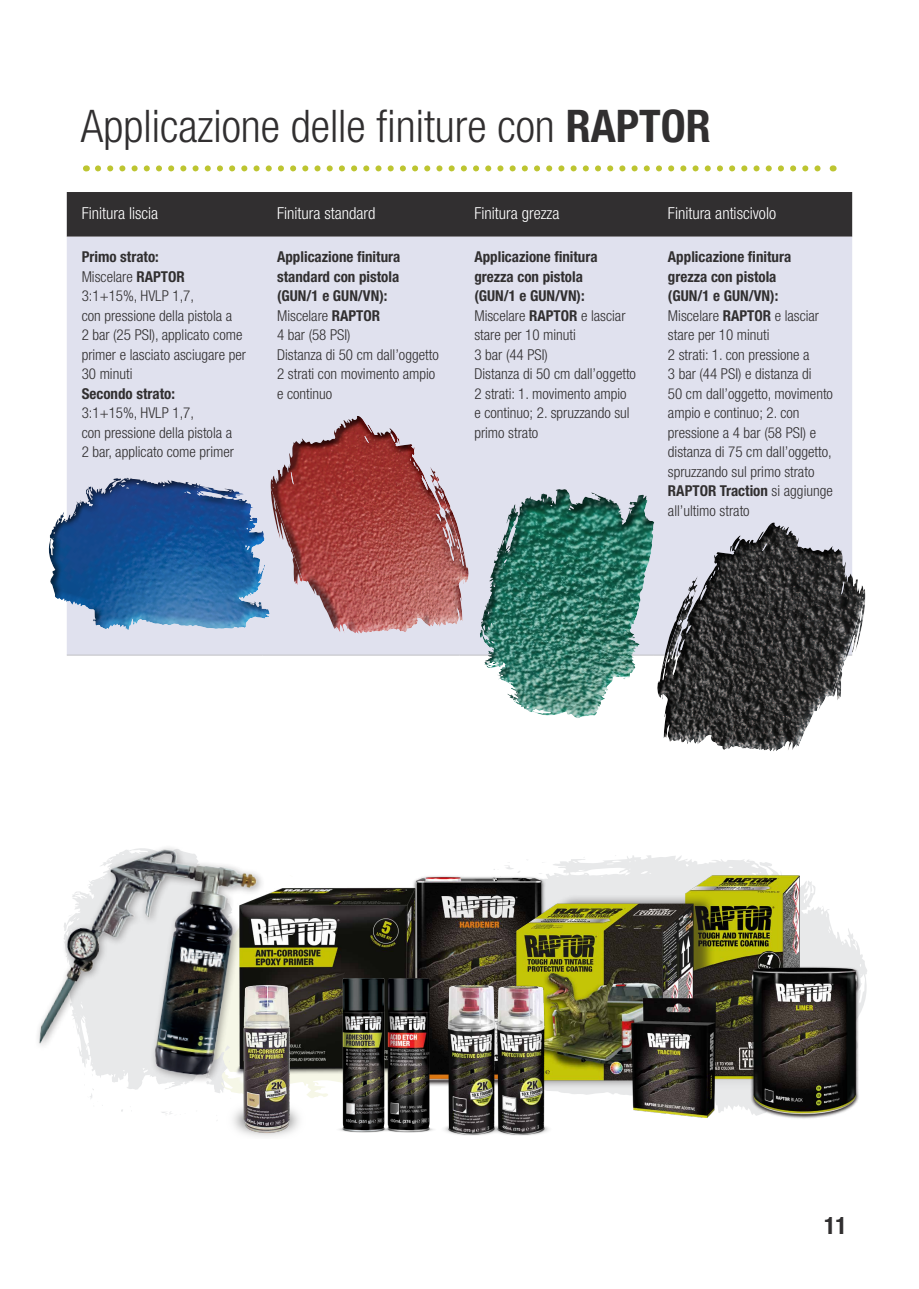
<style>
.page{position:relative;width:919px;height:1289px;background:#fff}
.page>*{position:absolute;margin:0;border:0;box-sizing:border-box;transform-origin:0 0}
.t1{font:300 condensed 45px "Helvetica Neue LT Pro";color:#312f30}
.t2{font:700 condensed 24px "Helvetica Neue LT Pro";color:#312f30}
.t3{font:300 condensed 16.5px "Helvetica Neue LT Pro";color:#fff}
.t4{font:300 condensed 15px/19.5px "Helvetica Neue LT Pro";color:#312f30}
.t5{font:700 condensed 15px/19.5px "Helvetica Neue LT Pro";color:#312f30}
.s1{font-weight:700}
</style>
<div class="page">
<div style="left:67px;top:192px;width:785px;height:45px;background:#312f30"></div>
<div style="left:67px;top:237px;width:785px;height:262px;background:#e0e1ee"></div>
<svg style="left:98px;top:165px;width:723px;height:6px"></svg>
<svg style="left:48px;top:446px;width:195px;height:210px"></svg>
<svg style="left:489px;top:446px;width:209px;height:272px"></svg>
<svg style="left:636px;top:499px;width:230px;height:252px"></svg>
<svg style="left:243px;top:394px;width:244px;height:273px;fill:#e0e1ee"></svg>
<svg style="left:548px;top:855px;width:319px;height:258px"></svg>
<svg style="left:710px;top:859px;width:8px;height:2px"></svg>
<svg style="left:494px;top:862px;width:26px;height:11px"></svg>
<img style="left:38px;top:848px;width:176px;height:242px">
<img style="left:209px;top:865px;width:202px;height:216px">
<img style="left:411px;top:873px;width:137px;height:102px">
<img style="left:652px;top:864px;width:151px;height:98px">
<div style="left:520px;top:894px;width:228px;height:195px;background:#231f20;opacity:.58"></div>
<img style="left:508px;top:886px;width:223px;height:210px">
<img style="left:330px;top:973px;width:45px;height:160px">
<img style="left:375px;top:973px;width:65px;height:160px">
<img style="left:411px;top:975px;width:119px;height:160px">
<img style="left:631px;top:998px;width:84px;height:119px">
<img style="left:747px;top:962px;width:114px;height:157px">
<img style="left:461px;top:976px;width:119px;height:160px">
<img style="left:207px;top:969px;width:119px;height:168px">
<p class="t1" style="left:81px;top:100px;width:631px">Applicazione delle finiture con <span class="s1">RAPTOR</span></p>
<p class="t3" style="left:82px;top:203px;width:78px">Finitura liscia</p>
<p class="t3" style="left:277px;top:203px;width:100px">Finitura standard</p>
<p class="t3" style="left:474px;top:203px;width:86px">Finitura grezza</p>
<p class="t3" style="left:668px;top:203px;width:110px">Finitura antiscivolo</p>
<p class="t5" style="left:82px;top:247px;width:79px">Primo strato:</p>
<p class="t4" style="left:82px;top:267px;width:105px">Miscelare <span class="s1">RAPTOR</span></p>
<p class="t4" style="left:82px;top:286px;width:166px">3:1+15%, HVLP 1,7,<br>con pressione della pistola a<br>2 bar (25 PSI), applicato come primer e lasciato asciugare per<br>30 minuti</p>
<p class="t5" style="left:82px;top:383px;width:95px">Secondo strato:</p>
<p class="t4" style="left:82px;top:403px;width:154px">3:1+15%, HVLP 1,7,<br>con pressione della pistola a<br>2 bar, applicato come primer</p>
<p class="t5" style="left:277px;top:247px;width:125px;text-align:justify">Applicazione finitura standard con pistola (GUN/1 e GUN/VN):</p>
<p class="t4" style="left:277px;top:306px;width:105px">Miscelare <span class="s1">RAPTOR</span></p>
<p class="t4" style="left:277px;top:325px;width:75px">4 bar (58 PSI)</p>
<p class="t4" style="left:277px;top:345px;width:163px">Distanza di 50 cm dall’oggetto<br>2 strati con movimento ampio e continuo</p>
<p class="t5" style="left:474px;top:247px;width:125px">Applicazione finitura grezza con pistola (GUN/1 e GUN/VN):</p>
<p class="t4" style="left:474px;top:306px;width:153px">Miscelare <span class="s1">RAPTOR</span> e lasciar stare per 10 minuti</p>
<p class="t4" style="left:474px;top:345px;width:75px">3 bar (44 PSI)</p>
<p class="t4" style="left:474px;top:364px;width:163px">Distanza di 50 cm dall’oggetto</p>
<p class="t4" style="left:474px;top:384px;width:157px">2 strati: 1. movimento ampio e continuo; 2. spruzzando sul primo strato</p>
<p class="t5" style="left:668px;top:247px;width:125px">Applicazione finitura grezza con pistola (GUN/1 e GUN/VN):</p>
<p class="t4" style="left:668px;top:306px;width:153px">Miscelare <span class="s1">RAPTOR</span> e lasciar stare per 10 minuti</p>
<p class="t4" style="left:668px;top:345px;width:166px">2 strati: 1. con pressione a<br>3 bar (44 PSI) e distanza di<br>50 cm dall’oggetto, movimento ampio e continuo; 2. con pressione a 4 bar (58 PSI) e distanza di 75 cm dall’oggetto, spruzzando sul primo strato</p>
<p class="t4" style="left:668px;top:481px;width:166px"><span class="s1">RAPTOR Traction</span> si aggiunge all’ultimo strato</p>
<p class="t2" style="left:824px;top:1211px;width:25px">11</p>
</div>
